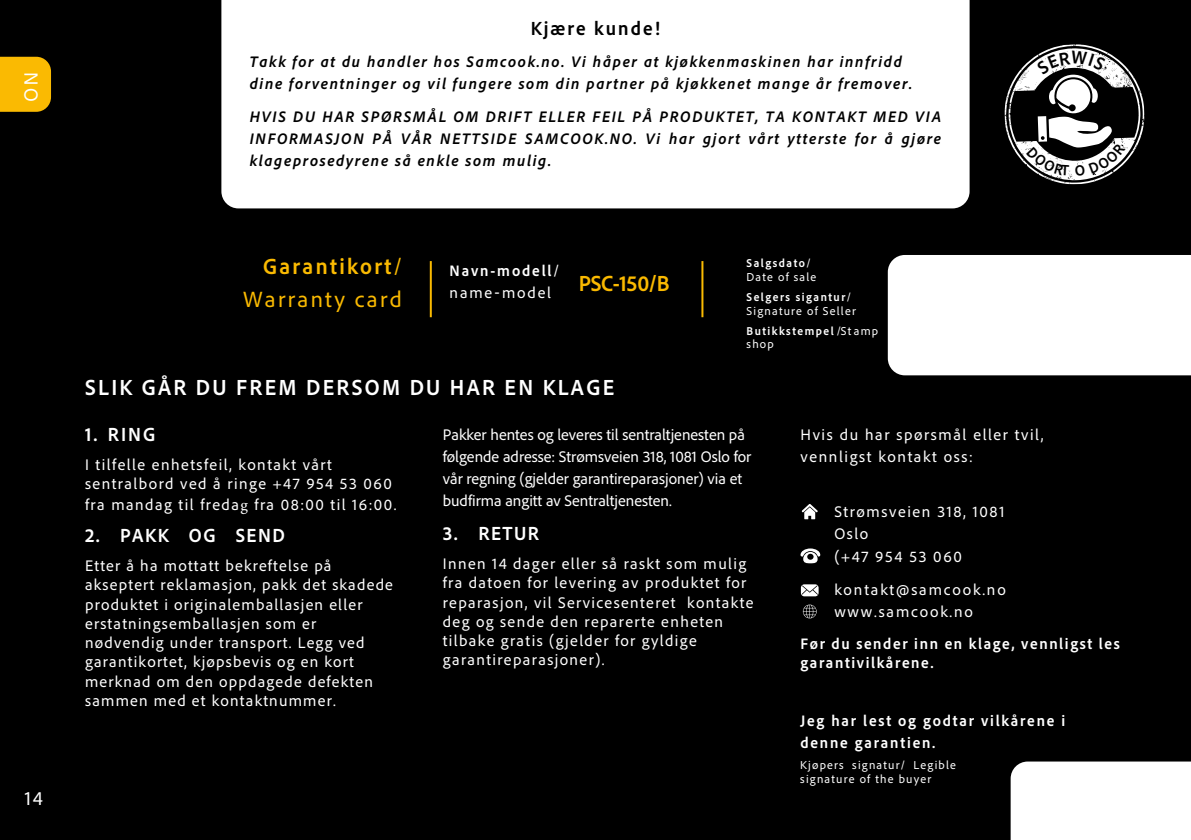
<style>
.page{position:relative;width:1191px;height:840px;background:#fff}
.page>*{position:absolute;margin:0;border:0;box-sizing:border-box;transform-origin:0 0}
.t1{font:700 semi-condensed 23px "Adobe Clean";letter-spacing:.1em;color:#fff}
.t2{font:23px/32.8px "Adobe Clean";letter-spacing:.1em;color:#faba02;text-align:right}
.t3{font:700 semi-condensed 23px "Adobe Clean";letter-spacing:-.015em;color:#fab900}
.t4{font:700 semi-condensed 20px "Adobe Clean";letter-spacing:.075em;color:#fff}
.t5{font:700 semi-condensed 20px "Adobe Clean";letter-spacing:.105em;color:#000}
.t6{font:20px "Adobe Clean";color:#fff}
.t7{font:16px/19.2px "Adobe Clean";letter-spacing:.075em;color:#fff}
.t8{font:italic 700 16px/22px "Adobe Clean";letter-spacing:.1em;color:#000}
.t9{font:16px/22px "Adobe Clean";color:#fff}
.t10{font:700 semi-condensed 16px/22px "Adobe Clean";letter-spacing:.11em;color:#fff}
.t11{font:16px/22.6px "Adobe Clean";letter-spacing:.1em;color:#fff}
.t12{font:16px/22px "Adobe Clean";letter-spacing:.115em;color:#fff}
.t13{font:12px/14px "Adobe Clean";letter-spacing:.1em;color:#fff}
.t14{font:700 semi-condensed 12px/13.2px "Adobe Clean";letter-spacing:.125em;color:#fff}
.s1{font-weight:700;font-stretch:semi-condensed}
.s2{font-weight:400;font-stretch:normal}
.s3{font-family:"Lato";font-weight:400;font-stretch:normal}
.s4{font-family:"Minion Pro"}
</style>
<div class="page">
<div style="left:0;top:0;width:1191px;height:839px;background:#000"></div>
<div style="left:0;top:57px;width:51px;height:55px;background:#faba02"></div>
<div style="left:221px;top:0;width:748px;height:208px;background:#fff"></div>
<div style="left:887px;top:255px;width:304px;height:120px;background:#fff"></div>
<div style="left:1010px;top:761px;width:181px;height:78px;background:#fff"></div>
<svg style="left:801px;top:504px;width:16px;height:15px"></svg>
<svg style="left:800px;top:548px;width:20px;height:15px"></svg>
<svg style="left:801px;top:584px;width:17px;height:12px"></svg>
<svg style="left:803px;top:604px;width:13px;height:14px"></svg>
<hr style="left:430px;top:261px;width:2px;height:56px;background:#faba02">
<hr style="left:701px;top:261px;width:2px;height:56px;background:#faba02">
<svg style="left:1004px;top:44px;width:140px;height:140px"></svg>
<p class="t6" style="left:44px;top:72px;width:31px;rotate:90deg">NO</p>
<p class="t6" style="left:25px;top:785px;width:20px">14</p>
<p class="t5" style="left:530px;top:16px;width:131px">Kjære kunde!</p>
<p class="t8" style="left:250px;top:50px;width:664px">Takk for at du handler hos Samcook.no. Vi håper at kjøkkenmaskinen har innfridd dine forventninger og vil fungere som din partner på kjøkkenet mange år fremover.</p>
<p class="t8" style="left:250px;top:105px;width:693px;text-align:justify">HVIS DU HAR SPØRSMÅL OM DRIFT ELLER FEIL PÅ PRODUKTET, TA KONTAKT MED VIA INFORMASJON PÅ VÅR NETTSIDE SAMCOOK.NO. Vi har gjort vårt ytterste for å gjøre klageprosedyrene så enkle som mulig.</p>
<h1 class="t2" style="left:243px;top:248px;width:160px"><span class="s1">Garantikort</span>/<br>Warranty card</h1>
<p class="t10" style="left:449px;top:259px;width:111px">Navn-modell<span class="s2">/ name</span><span class="s3">‑</span><span class="s2">model</span></p>
<p class="t13" style="left:746px;top:255px;width:71px"><span class="s1">Salgsdato</span>/<br>Date of sale</p>
<h1 class="t3" style="left:578px;top:268px;width:92px">PSC-150/B</h1>
<p class="t13" style="left:746px;top:289px;width:111px"><span class="s1">Selgers sigantur</span>/<br>Signature of Seller</p>
<p class="t14" style="left:746px;top:323px;width:133px">Butikkstempel <span class="s2">/St amp shop</span></p>
<h1 class="t1" style="left:85px;top:372px;width:530px">SLIK GÅR DU FREM DERSOM DU HAR EN KLAGE</h1>
<p class="t4" style="left:85px;top:421px;width:72px">1. RING</p>
<p class="t7" style="left:85px;top:454px;width:313px;line-height:19.8px">I tilfelle enhetsfeil, kontakt vårt sentralbord ved å ringe +47 954 53 060 fra mandag til freda<span class="s4">g</span> fra 08:00 til 16:00.</p>
<p class="t4" style="left:85px;top:522px;width:201px">2. PAKK OG SEND</p>
<p class="t7" style="left:85px;top:555px;width:309px">Etter å ha mottatt bekreftelse på akseptert reklamasjon, pakk det skadede produktet i originalemballasjen eller erstatningsemballasjen som er nødvendig under transport. Legg ved garantikortet, kjøpsbevis og en kort merknad om den oppdagede defekten sammen med et kontaktnummer.</p>
<p class="t9" style="left:443px;top:423px;width:310px">Pakker hentes og leveres til sentraltjenesten på følgende adresse: Strømsveien 318, 1081 Oslo for vår regning (gjelder garantireparasjoner) via et budfirma angitt av Sentraltjenesten.</p>
<p class="t4" style="left:443px;top:520px;width:98px">3. RETUR</p>
<p class="t7" style="left:443px;top:553px;width:312px">Innen 14 dager eller så raskt som mulig fra datoen for levering av produktet for reparasjon, vil Servicesenteret kontakte deg og sende den reparerte enheten tilbake gratis (gjelder for gyldige garantireparasjoner).</p>
<p class="t11" style="left:800px;top:423px;width:244px;line-height:22px">Hvis du har spørsmål eller tvil, vennligst kontakt oss:</p>
<p class="t11" style="left:834px;top:499px;width:172px">Strømsveien 318, 1081<br>Oslo<br>(+47 954 53 060</p>
<p class="t12" style="left:834px;top:578px;width:173px">kontakt@samcook.no www.samcook.no</p>
<p class="t10" style="left:800px;top:633px;width:321px;line-height:19.2px">Før du sender inn en klage, vennligst les garantivilkårene.</p>
<p class="t10" style="left:800px;top:709px;width:266px">Jeg har lest og godtar vilkårene i denne garantien.</p>
<p class="t13" style="left:800px;top:757px;width:157px">Kjøpers signatur/ Legible signature of the buyer</p>
</div>
